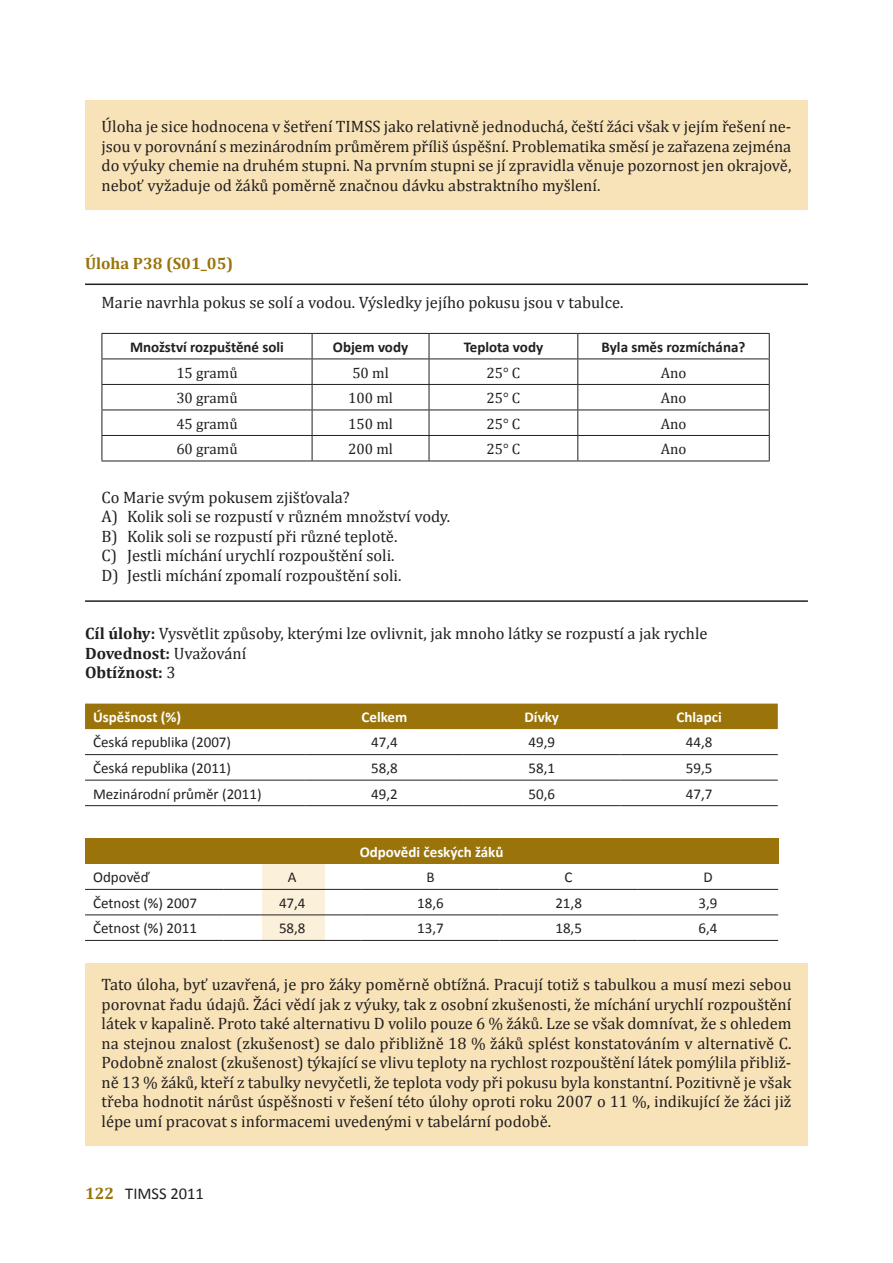
<style>
.page{position:relative;width:893px;height:1263px;background:#fff}
.page>*{position:absolute;margin:0;border:0;box-sizing:border-box;transform-origin:0 0}
.t1{font:16.5px/19.5px "Cambria";color:#231f20;text-align:justify}
.t2{font:700 16.5px "Cambria";color:#9a740b}
.t3{font:16.5px "Calibri";color:#231f20}
.t4{font:15px "Calibri";color:#231f20}
.t5{font:15px "Cambria";color:#231f20}
.t6{font:700 15px "Calibri";color:#231f20}
.t7{font:700 15px "Calibri";color:#fff}
.s1{font-weight:700}
.s2{font-family:"Cambria";font-weight:700;color:#9a740b}
</style>
<div class="page">
<div style="left:262px;top:852px;width:62px;height:88px;background:#fbf1da"></div>
<div style="left:85px;top:963px;width:723px;height:182px;background:#f8e3b8"></div>
<div style="left:85px;top:100px;width:723px;height:110px;background:#f8e3b8"></div>
<hr style="left:102px;top:333px;width:210px;height:1px;background:#231f20">
<hr style="left:312px;top:333px;width:117px;height:1px;background:#231f20">
<hr style="left:429px;top:333px;width:149px;height:1px;background:#231f20">
<hr style="left:578px;top:333px;width:192px;height:1px;background:#231f20">
<hr style="left:102px;top:359px;width:210px;height:1px;background:#231f20">
<hr style="left:312px;top:359px;width:117px;height:1px;background:#231f20">
<hr style="left:429px;top:359px;width:149px;height:1px;background:#231f20">
<hr style="left:578px;top:359px;width:192px;height:1px;background:#231f20">
<hr style="left:102px;top:384px;width:210px;height:1px;background:#231f20">
<hr style="left:312px;top:384px;width:117px;height:1px;background:#231f20">
<hr style="left:429px;top:384px;width:149px;height:1px;background:#231f20">
<hr style="left:578px;top:384px;width:192px;height:1px;background:#231f20">
<hr style="left:102px;top:410px;width:210px;height:1px;background:#231f20">
<hr style="left:312px;top:410px;width:117px;height:1px;background:#231f20">
<hr style="left:429px;top:410px;width:149px;height:1px;background:#231f20">
<hr style="left:578px;top:410px;width:192px;height:1px;background:#231f20">
<svg style="left:102px;top:334px;width:1px;height:127px"></svg>
<hr style="left:102px;top:435px;width:210px;height:1px;background:#231f20">
<hr style="left:102px;top:461px;width:210px;height:1px;background:#231f20">
<svg style="left:312px;top:334px;width:1px;height:127px"></svg>
<hr style="left:312px;top:435px;width:117px;height:1px;background:#231f20">
<hr style="left:312px;top:461px;width:117px;height:1px;background:#231f20">
<svg style="left:429px;top:334px;width:1px;height:127px"></svg>
<hr style="left:429px;top:435px;width:149px;height:1px;background:#231f20">
<hr style="left:429px;top:461px;width:149px;height:1px;background:#231f20">
<svg style="left:577px;top:334px;width:1px;height:127px"></svg>
<svg style="left:769px;top:334px;width:1px;height:127px"></svg>
<hr style="left:578px;top:435px;width:192px;height:1px;background:#231f20">
<hr style="left:578px;top:461px;width:192px;height:1px;background:#231f20">
<div style="left:85px;top:704px;width:693px;height:25px;background:#9a740b"></div>
<hr style="left:85px;top:754px;width:221px;height:1px;background:#231f20">
<hr style="left:306px;top:754px;width:157px;height:1px;background:#231f20">
<hr style="left:463px;top:754px;width:157px;height:1px;background:#231f20">
<hr style="left:620px;top:754px;width:158px;height:1px;background:#231f20">
<hr style="left:85px;top:780px;width:221px;height:1px;background:#231f20">
<hr style="left:306px;top:780px;width:157px;height:1px;background:#231f20">
<hr style="left:463px;top:780px;width:157px;height:1px;background:#231f20">
<hr style="left:620px;top:780px;width:158px;height:1px;background:#231f20">
<hr style="left:85px;top:805px;width:221px;height:1px;background:#231f20">
<hr style="left:306px;top:805px;width:157px;height:1px;background:#231f20">
<hr style="left:463px;top:805px;width:157px;height:1px;background:#231f20">
<hr style="left:620px;top:805px;width:158px;height:1px;background:#231f20">
<div style="left:85px;top:838px;width:693px;height:26px;background:#9a740b"></div>
<hr style="left:85px;top:889px;width:138px;height:1px;background:#231f20">
<hr style="left:223px;top:889px;width:138px;height:1px;background:#231f20">
<hr style="left:361px;top:889px;width:138px;height:1px;background:#231f20">
<hr style="left:499px;top:889px;width:139px;height:1px;background:#231f20">
<hr style="left:638px;top:889px;width:140px;height:1px;background:#231f20">
<hr style="left:85px;top:914px;width:138px;height:1px;background:#231f20">
<hr style="left:223px;top:914px;width:138px;height:1px;background:#231f20">
<hr style="left:361px;top:914px;width:138px;height:1px;background:#231f20">
<hr style="left:499px;top:914px;width:139px;height:1px;background:#231f20">
<hr style="left:638px;top:914px;width:140px;height:1px;background:#231f20">
<hr style="left:85px;top:940px;width:138px;height:1px;background:#231f20">
<hr style="left:223px;top:940px;width:138px;height:1px;background:#231f20">
<hr style="left:361px;top:940px;width:138px;height:1px;background:#231f20">
<hr style="left:499px;top:940px;width:139px;height:1px;background:#231f20">
<hr style="left:638px;top:940px;width:140px;height:1px;background:#231f20">
<hr style="left:85px;top:600px;width:723px;height:2px;background:#231f20">
<hr style="left:85px;top:283px;width:723px;height:2px;background:#231f20">
<p class="t1" style="left:102px;top:117px;width:691px">Úloha je sice hodnocena v šetření TIMSS jako relativně jednoduchá, čeští žáci však v jejím řešení ne&shy;jsou v porovnání s mezinárodním průměrem příliš úspěšní. Problematika směsí je zařazena zejména do výuky chemie na druhém stupni. Na prvním stupni se jí zpravidla věnuje pozornost jen okrajově, neboť vyžaduje od žáků poměrně značnou dávku abstraktního myšlení.</p>
<p class="t2" style="left:85px;top:253px;width:150px">Úloha P38 (S01_05)</p>
<p class="t1" style="left:102px;top:292px;width:523px">Marie navrhla pokus se solí a vodou. Výsledky jejího pokusu jsou v tabulce.</p>
<p class="t6" style="left:130px;top:337px;width:155px">Množství rozpuštěné soli</p>
<p class="t6" style="left:333px;top:337px;width:77px">Objem vody</p>
<p class="t6" style="left:464px;top:337px;width:81px">Teplota vody</p>
<p class="t6" style="left:602px;top:337px;width:145px">Byla směs rozmíchána?</p>
<p class="t5" style="left:176px;top:364px;width:63px">15 gramů</p>
<p class="t5" style="left:352px;top:364px;width:38px">50 ml</p>
<p class="t5" style="left:486px;top:364px;width:35px">25° C</p>
<p class="t5" style="left:661px;top:364px;width:27px">Ano</p>
<p class="t5" style="left:176px;top:389px;width:63px">30 gramů</p>
<p class="t5" style="left:348px;top:389px;width:46px">100 ml</p>
<p class="t5" style="left:486px;top:389px;width:35px">25° C</p>
<p class="t5" style="left:661px;top:389px;width:27px">Ano</p>
<p class="t5" style="left:176px;top:415px;width:63px">45 gramů</p>
<p class="t5" style="left:348px;top:415px;width:46px">150 ml</p>
<p class="t5" style="left:486px;top:415px;width:35px">25° C</p>
<p class="t5" style="left:661px;top:415px;width:27px">Ano</p>
<p class="t5" style="left:176px;top:440px;width:63px">60 gramů</p>
<p class="t5" style="left:348px;top:440px;width:46px">200 ml</p>
<p class="t5" style="left:486px;top:440px;width:35px">25° C</p>
<p class="t5" style="left:661px;top:440px;width:27px">Ano</p>
<p class="t1" style="left:102px;top:487px;width:350px;text-align:left">Co Marie svým pokusem zjišťovala?<br>A) Kolik soli se rozpustí v různém množství vody.<br>B) Kolik soli se rozpustí při různé teplotě.<br>C) Jestli míchání urychlí rozpouštění soli.<br>D) Jestli míchání zpomalí rozpouštění soli.</p>
<p class="t1" style="left:85px;top:624px;width:624px;text-align:left"><span class="s1">Cíl úlohy:</span> Vysvětlit způsoby, kterými lze ovlivnit, jak mnoho látky se rozpustí a jak rychle<br><span class="s1">Dovednost:</span> Uvažování<br><span class="s1">Obtížnost:</span> 3</p>
<p class="t7" style="left:93px;top:708px;width:90px">Úspěšnost (%)</p>
<p class="t7" style="left:362px;top:708px;width:47px">Celkem</p>
<p class="t7" style="left:524px;top:708px;width:36px">Dívky</p>
<p class="t7" style="left:677px;top:708px;width:47px">Chlapci</p>
<p class="t4" style="left:93px;top:733px;width:139px">Česká republika (2007)</p>
<p class="t4" style="left:371px;top:733px;width:28px">47,4</p>
<p class="t4" style="left:528px;top:733px;width:28px">49,9</p>
<p class="t4" style="left:686px;top:733px;width:28px">44,8</p>
<p class="t4" style="left:93px;top:759px;width:139px">Česká republika (2011)</p>
<p class="t4" style="left:371px;top:759px;width:28px">58,8</p>
<p class="t4" style="left:528px;top:759px;width:28px">58,1</p>
<p class="t4" style="left:686px;top:759px;width:28px">59,5</p>
<p class="t4" style="left:93px;top:784px;width:170px">Mezinárodní průměr (2011)</p>
<p class="t4" style="left:371px;top:784px;width:28px">49,2</p>
<p class="t4" style="left:528px;top:784px;width:28px">50,6</p>
<p class="t4" style="left:686px;top:784px;width:28px">47,7</p>
<p class="t7" style="left:360px;top:842px;width:145px">Odpovědi českých žáků</p>
<p class="t4" style="left:93px;top:868px;width:58px">Odpověď</p>
<p class="t4" style="left:288px;top:868px;width:10px">A</p>
<p class="t4" style="left:426px;top:868px;width:10px">B</p>
<p class="t4" style="left:565px;top:868px;width:9px">C</p>
<p class="t4" style="left:703px;top:868px;width:11px">D</p>
<p class="t4" style="left:93px;top:893px;width:105px">Četnost (%) 2007</p>
<p class="t4" style="left:279px;top:893px;width:28px">47,4</p>
<p class="t4" style="left:417px;top:893px;width:28px">18,6</p>
<p class="t4" style="left:555px;top:893px;width:28px">21,8</p>
<p class="t4" style="left:698px;top:893px;width:20px">3,9</p>
<p class="t4" style="left:93px;top:919px;width:105px">Četnost (%) 2011</p>
<p class="t4" style="left:279px;top:919px;width:28px">58,8</p>
<p class="t4" style="left:417px;top:919px;width:28px">13,7</p>
<p class="t4" style="left:555px;top:919px;width:28px">18,5</p>
<p class="t4" style="left:698px;top:919px;width:20px">6,4</p>
<p class="t1" style="left:102px;top:975px;width:691px">Tato úloha, byť uzavřená, je pro žáky poměrně obtížná. Pracují totiž s tabulkou a musí mezi sebou porovnat řadu údajů. Žáci vědí jak z výuky, tak z osobní zkušenosti, že míchání urychlí rozpouštění látek v kapalině. Proto také alternativu D volilo pouze 6 % žáků. Lze se však domnívat, že s ohledem na stejnou znalost (zkušenost) se dalo přibližně 18 % žáků splést konstatováním v alternativě C.<br>Podobně znalost (zkušenost) týkající se vlivu teploty na rychlost rozpouštění látek pomýlila přibliž&shy;ně 13 % žáků, kteří z tabulky nevyčetli, že teplota vody při pokusu byla konstantní. Pozitivně je však třeba hodnotit nárůst úspěšnosti v řešení této úlohy oproti roku 2007 o 11 %, indikující že žáci již lépe umí pracovat s informacemi uvedenými v tabelární podobě.</p>
<p class="t3" style="left:85px;top:1183px;width:120px"><span class="s2">122</span> TIMSS 2011</p>
</div>
